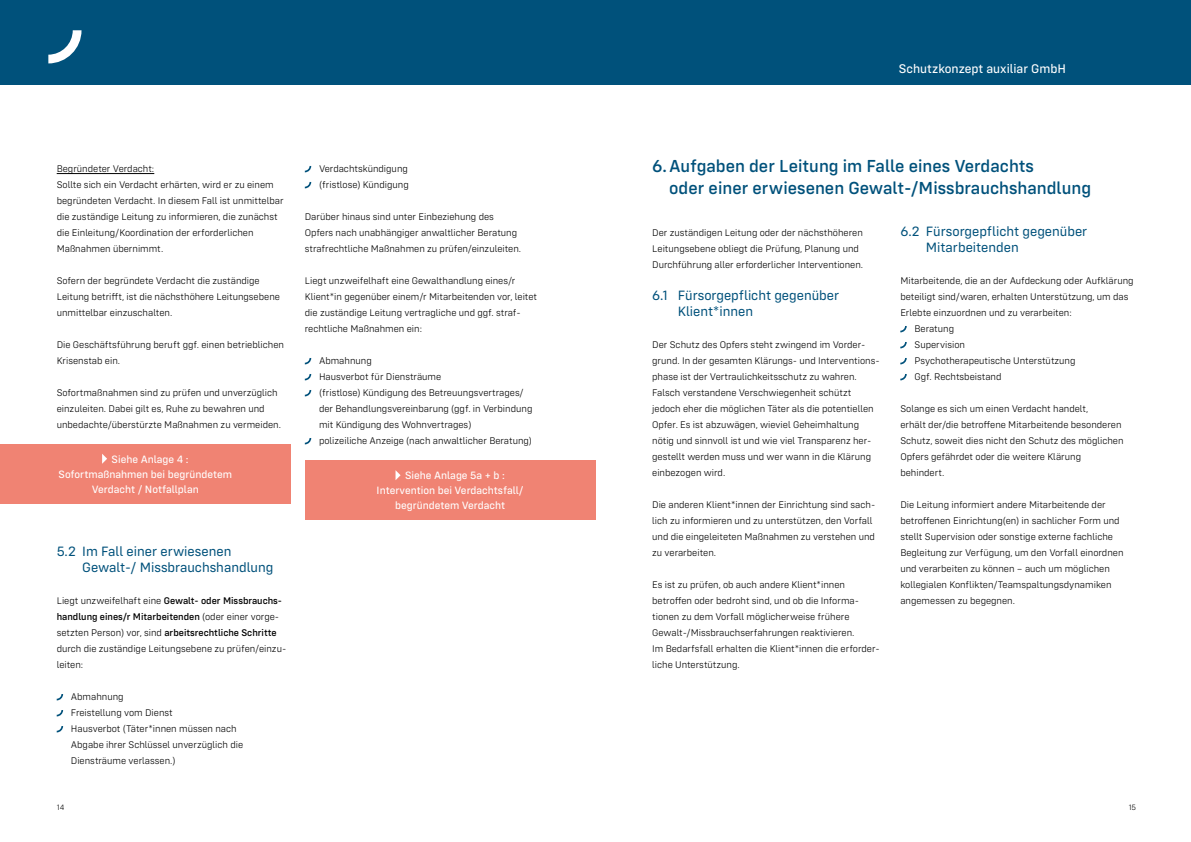
<style>
.page{position:relative;width:1191px;height:842px;background:#fff}
.page>*{position:absolute;margin:0;border:0;box-sizing:border-box;transform-origin:0 0}
.t1{font:500 18px/22px "Config Rounded";color:#00517b}
.t2{font:14px/16px "Config Rounded";color:#00517b}
.t3{font:13px "Config Rounded Text";color:#fff}
.t4{font:11px "Config Rounded Text";color:#fff}
.t5{font:300 10px/16px "Config Rounded";color:#000}
.t6{font:300 8px "Config Rounded";color:#000}
.s1{font-weight:500}
</style>
<div class="page">
<div style="left:0;top:444px;width:291px;height:59px;background:#f08373"></div>
<svg style="left:102px;top:454px;width:5px;height:10px"></svg>
<div style="left:305px;top:460px;width:290px;height:60px;background:#f08373"></div>
<svg style="left:395px;top:470px;width:5px;height:10px"></svg>
<div style="left:0;top:0;width:1191px;height:85px;background:#00517b"></div>
<svg style="left:48px;top:30px;width:33px;height:33px"></svg>
<svg style="left:900px;top:326px;width:6px;height:6px"></svg>
<svg style="left:900px;top:342px;width:6px;height:6px"></svg>
<svg style="left:900px;top:358px;width:6px;height:6px"></svg>
<svg style="left:900px;top:374px;width:6px;height:6px"></svg>
<svg style="left:305px;top:166px;width:6px;height:6px"></svg>
<svg style="left:305px;top:182px;width:6px;height:6px"></svg>
<svg style="left:305px;top:358px;width:6px;height:6px"></svg>
<svg style="left:305px;top:374px;width:6px;height:6px"></svg>
<svg style="left:305px;top:390px;width:6px;height:6px"></svg>
<svg style="left:305px;top:438px;width:6px;height:6px"></svg>
<hr style="left:57px;top:173px;width:97px;height:1px;background:#000">
<svg style="left:57px;top:694px;width:6px;height:6px"></svg>
<svg style="left:57px;top:710px;width:6px;height:6px"></svg>
<svg style="left:57px;top:726px;width:6px;height:6px"></svg>
<p class="t5" style="left:57px;top:161px;width:228px">Begründeter Verdacht:<br>Sollte sich ein Verdacht erhärten, wird er zu einem begründeten Verdacht. In diesem Fall ist unmittelbar die zuständige Leitung zu informieren, die zunächst die Einleitung/Koordination der erforderlichen Maßnahmen übernimmt.</p>
<p class="t5" style="left:57px;top:273px;width:225px">Sofern der begründete Verdacht die zuständige<br>Leitung betrifft, ist die nächsthöhere Leitungsebene unmittelbar einzuschalten.</p>
<p class="t5" style="left:57px;top:337px;width:229px">Die Geschäftsführung beruft ggf. einen betrieblichen<br>Krisenstab ein.</p>
<p class="t5" style="left:57px;top:385px;width:226px">Sofortmaßnahmen sind zu prüfen und unverzüglich einzuleiten. Dabei gilt es, Ruhe zu bewahren und unbedachte/überstürzte Maßnahmen zu vermeiden.</p>
<p class="t4" style="left:112px;top:453px;width:78px">Siehe Anlage 4 :</p>
<p class="t4" style="left:59px;top:468px;width:175px">Sofortmaßnahmen bei begründetem</p>
<p class="t4" style="left:92px;top:483px;width:108px">Verdacht / Notfallplan</p>
<h2 class="t2" style="left:82px;top:544px;width:193px;text-indent:-26px">5.2 Im Fall einer erwiesenen<br>Gewalt-/ Missbrauchshandlung</h2>
<p class="t5" style="left:57px;top:593px;width:231px">Liegt unzweifelhaft eine <span class="s1">Gewalt- oder Missbrauchs&shy;handlung eines/r Mitarbeitenden</span> (oder einer vorge&shy;setzten Person) vor, sind <span class="s1">arbeitsrechtliche Schritte </span>durch die zuständige Leitungsebene zu prüfen/einzu&shy;leiten:</p>
<p class="t5" style="left:71px;top:689px;width:174px">Abmahnung<br>Freistellung vom Dienst<br>Hausverbot (Täter*innen müssen nach<br>Abgabe ihrer Schlüssel unverzüglich die<br>Diensträume verlassen.)</p>
<p class="t5" style="left:319px;top:161px;width:91px">Verdachtskündigung (fristlose) Kündigung</p>
<p class="t5" style="left:305px;top:209px;width:218px">Darüber hinaus sind unter Einbeziehung des<br>Opfers nach unabhängiger anwaltlicher Beratung strafrechtliche Maßnahmen zu prüfen/einzuleiten.</p>
<p class="t5" style="left:305px;top:273px;width:234px">Liegt unzweifelhaft eine Gewalthandlung eines/r Klient*in gegenüber einem/r Mitarbeitenden vor, leitet die zuständige Leitung vertragliche und ggf. straf&shy;rechtliche Maßnahmen ein:</p>
<p class="t5" style="left:319px;top:353px;width:215px">Abmahnung<br>Hausverbot für Diensträume<br>(fristlose) Kündigung des Betreuungsvertrages/ der Behandlungsvereinbarung (ggf. in Verbindung mit Kündigung des Wohnvertrages)<br>polizeiliche Anzeige (nach anwaltlicher Beratung)</p>
<p class="t4" style="left:405px;top:469px;width:101px">Siehe Anlage 5a + b :</p>
<p class="t4" style="left:377px;top:484px;width:148px">Intervention bei Verdachtsfall/</p>
<p class="t4" style="left:395px;top:499px;width:112px">begründetem Verdacht</p>
<h3 class="t3" style="left:899px;top:62px;width:169px">Schutzkonzept auxiliar GmbH</h3>
<h1 class="t1" style="left:669px;top:155px;width:423px;text-indent:-17px">6.Aufgaben der Leitung im Falle eines Verdachts<br>oder einer erwiesenen Gewalt-/Missbrauchshandlung</h1>
<p class="t5" style="left:652px;top:225px;width:212px">Der zuständigen Leitung oder der nächsthöheren<br>Leitungsebene obliegt die Prüfung, Planung und<br>Durchführung aller erforderlicher Interventionen.</p>
<h2 class="t2" style="left:677px;top:288px;width:163px;text-indent:-26px">6.1 Fürsorgepflicht gegenüber<br>Klient*innen</h2>
<p class="t5" style="left:652px;top:337px;width:229px">Der Schutz des Opfers steht zwingend im Vorder&shy;grund. In der gesamten Klärungs- und Interventions&shy;phase ist der Vertraulichkeitsschutz zu wahren.<br>Falsch verstandene Verschwiegenheit schützt jedoch eher die möglichen Täter als die potentiellen Opfer. Es ist abzuwägen, wieviel Geheimhaltung nötig und sinnvoll ist und wie viel Transparenz her&shy;gestellt werden muss und wer wann in die Klärung einbezogen wird.</p>
<p class="t5" style="left:652px;top:497px;width:225px">Die anderen Klient*innen der Einrichtung sind sach&shy;lich zu informieren und zu unterstützen, den Vorfall und die eingeleiteten Maßnahmen zu verstehen und zu verarbeiten.</p>
<p class="t5" style="left:652px;top:577px;width:229px">Es ist zu prüfen, ob auch andere Klient*innen betroffen oder bedroht sind, und ob die Informa&shy;tionen zu dem Vorfall möglicherweise frühere Gewalt-/Missbrauchserfahrungen reaktivieren.<br>Im Bedarfsfall erhalten die Klient*innen die erforder&shy;liche Unterstützung.</p>
<h2 class="t2" style="left:926px;top:224px;width:163px;text-indent:-26px">6.2 Fürsorgepflicht gegenüber<br>Mitarbeitenden</h2>
<p class="t5" style="left:900px;top:273px;width:235px">Mitarbeitende, die an der Aufdeckung oder Aufklärung</p>
<p class="t5" style="left:900px;top:289px;width:230px">beteiligt sind/waren, erhalten Unterstützung, um das</p>
<p class="t5" style="left:900px;top:305px;width:173px">Erlebte einzuordnen und zu verarbeiten:</p>
<p class="t5" style="left:914px;top:321px;width:41px">Beratung</p>
<p class="t5" style="left:914px;top:337px;width:52px">Supervision</p>
<p class="t5" style="left:914px;top:353px;width:162px">Psychotherapeutische Unterstützung</p>
<p class="t5" style="left:914px;top:369px;width:88px">Ggf. Rechtsbeistand</p>
<p class="t5" style="left:900px;top:401px;width:225px">Solange es sich um einen Verdacht handelt,<br>erhält der/die betroffene Mitarbeitende besonderen Schutz, soweit dies nicht den Schutz des möglichen Opfers gefährdet oder die weitere Klärung behindert.</p>
<p class="t5" style="left:900px;top:497px;width:225px">Die Leitung informiert andere Mitarbeitende der betroffenen Einrichtung(en) in sachlicher Form und stellt Supervision oder sonstige externe fachliche Begleitung zur Verfügung, um den Vorfall einordnen und verarbeiten zu können – auch um möglichen kollegialen Konflikten/Teamspaltungsdynamiken angemessen zu begegnen.</p>
<p class="t6" style="left:57px;top:802px;width:9px">14</p>
<p class="t6" style="left:1128px;top:802px;width:9px">15</p>
</div>
